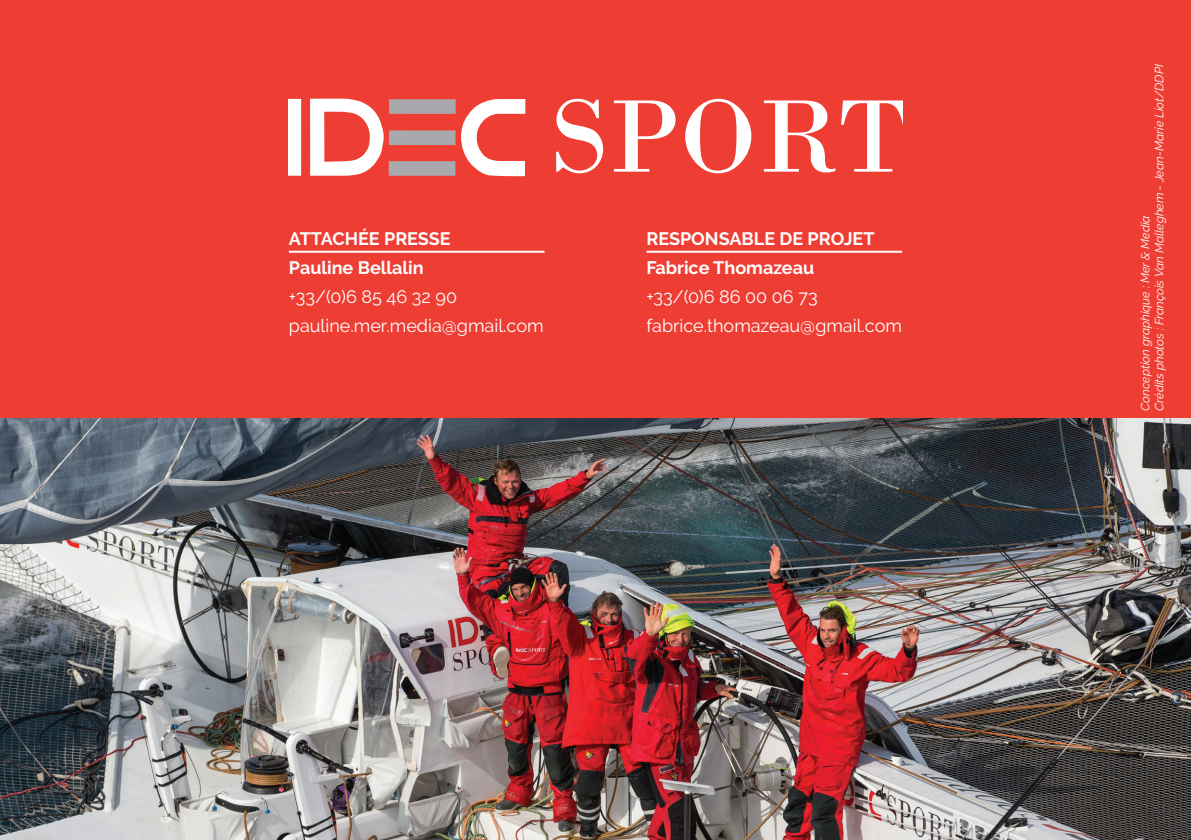
<style>
.page{position:relative;width:1191px;height:840px;background:#fff}
.page>*{position:absolute;margin:0;border:0;box-sizing:border-box;transform-origin:0 0}
.t1{font:18px/28.8px "Raleway";color:#fff}
.t2{font:700 18px/28.8px "Raleway";color:#fff}
.t3{font:italic 12px/14px "Raleway";color:#fff}
</style>
<div class="page">
<div style="left:0;top:0;width:1191px;height:839px;background:#ee3e34"></div>
<img style="left:0;top:418px;width:1191px;height:421px">
<div style="left:289px;top:99px;width:12px;height:77px;background:#fff"></div>
<svg style="left:310px;top:99px;width:145px;height:77px"></svg>
<svg style="left:461px;top:99px;width:64px;height:77px"></svg>
<svg style="left:556px;top:99px;width:47px;height:74px"></svg>
<svg style="left:614px;top:100px;width:61px;height:71px"></svg>
<svg style="left:685px;top:99px;width:66px;height:74px"></svg>
<svg style="left:764px;top:100px;width:71px;height:72px"></svg>
<svg style="left:841px;top:100px;width:61px;height:71px"></svg>
<hr style="left:289px;top:250px;width:255px;height:2px;background:#fff">
<hr style="left:646px;top:250px;width:256px;height:2px;background:#fff">
<p class="t2" style="left:289px;top:224px;width:163px">Attachée presse<br>Pauline Bellalin</p>
<p class="t1" style="left:289px;top:282px;width:256px">+33/(0)6 85 46 32 90 pauline.mer.media@gmail.com</p>
<p class="t2" style="left:646px;top:224px;width:218px;text-indent:133px">DE PROJET<br>Fabrice Thomazeau</p>
<p class="t1" style="left:646px;top:282px;width:257px">+33/(0)6 86 00 06 73 fabrice.thomazeau@gmail.com</p>
<p class="t2" style="left:646px;top:224px;width:12px">RESP</p>
<p class="t2" style="left:691px;top:224px;width:26px">ONSABLE</p>
<p class="t3" style="left:1138px;top:410px;width:347px;rotate:-90deg">Conception graphique : Mer &amp; Media<br>Crédits photos : François Van Malleghem - Jean-Marie Liot/DDPI</p>
</div>
